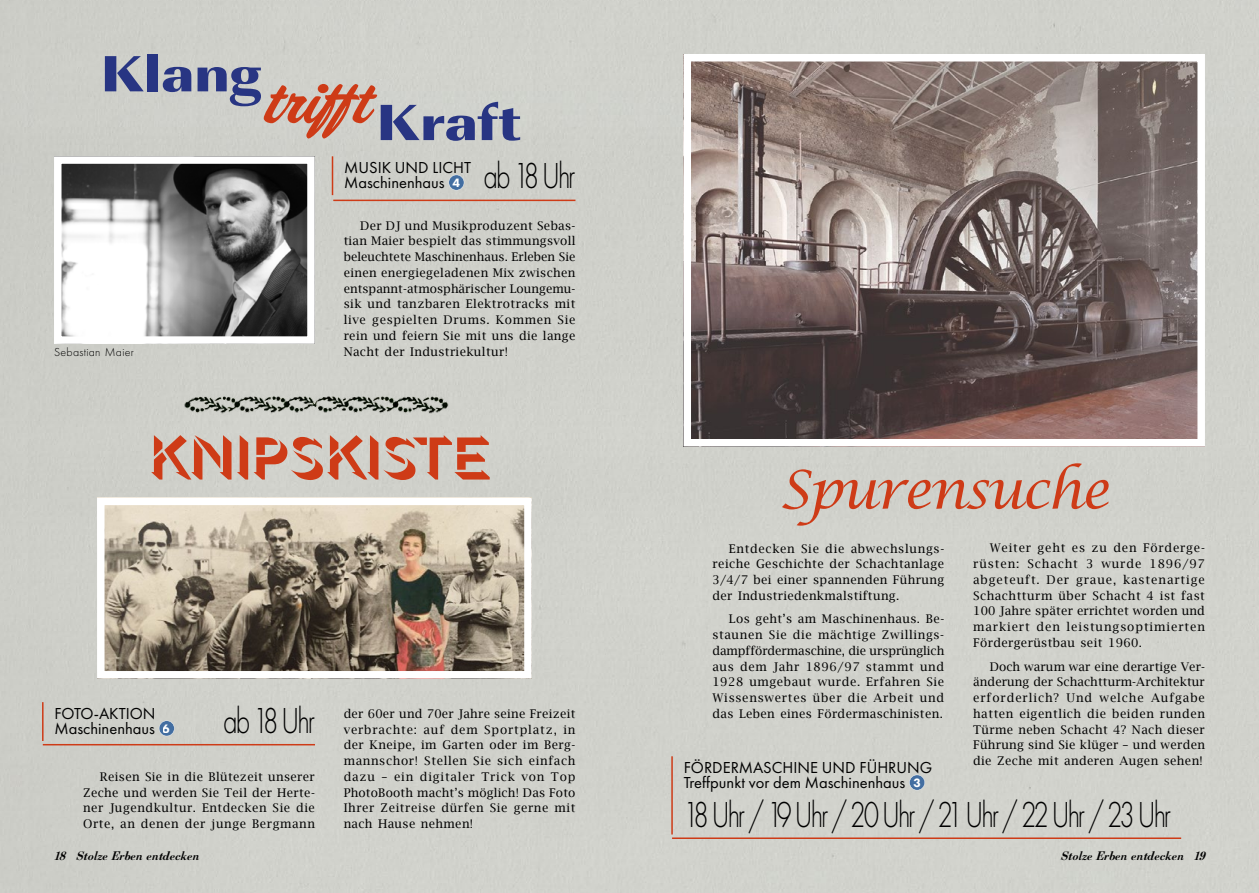
<style>
.page{position:relative;width:1259px;height:893px;background:#d0d1cb}
.page>*{position:absolute;margin:0;border:0;box-sizing:border-box;transform-origin:0 0}
.t1{font:italic 52.8px "Lucida Calligraphy";letter-spacing:-.04em;color:#ce3b17}
.t2{font:52.8px "Imperial URW Ult Bol";color:#283583;scale:1.1 1}
.t3{font:52.8px "Rig Light Extrude";color:#ce3b17;scale:1.1 1}
.t4{font:52.8px "Corner Store JF";color:#ce3b17;scale:1.1 1}
.t5{font:300 37.5px "Futura PT";letter-spacing:-.085em;color:#000;scale:.75 1}
.t6{font:16.5px/15px "Futura PT";color:#000}
.t7{font:12px/15.8px "Lucida Bright";letter-spacing:.03em;color:#000;text-align:justify}
.t8{font:italic 700 12px "Berenis ADF Pro";color:#000}
.t9{font:300 12px "Futura PT";letter-spacing:.025em;color:#000}
.s1{font-weight:800;font-size:12.6px;color:#fff}
</style>
<div class="page">
<hr style="left:332px;top:156px;width:1px;height:39px;background:#ce3b17">
<svg style="left:448px;top:175px;width:16px;height:15px"></svg>
<img style="left:63px;top:165px;width:243px;height:170px">
<div style="left:54px;top:156px;width:261px;height:188px;border:8px solid #fff"></div>
<img style="left:181px;top:395px;width:267px;height:22px">
<hr style="left:42px;top:702px;width:2px;height:39px;background:#ce3b17">
<hr style="left:43px;top:744px;width:272px;height:1px;background:#ce3b17">
<hr style="left:333px;top:200px;width:242px;height:1px;background:#ce3b17">
<svg style="left:159px;top:721px;width:15px;height:15px"></svg>
<img style="left:106px;top:507px;width:417px;height:162px">
<div style="left:97px;top:498px;width:435px;height:180px;border:8px solid #fff"></div>
<hr style="left:671px;top:756px;width:2px;height:78px;background:#ce3b17">
<hr style="left:672px;top:837px;width:509px;height:2px;background:#ce3b17">
<svg style="left:909px;top:775px;width:16px;height:15px"></svg>
<img style="left:692px;top:63px;width:504px;height:374px">
<div style="left:683px;top:54px;width:522px;height:392px;border:8px solid #fff"></div>
<h1 class="t2" style="left:101px;top:42px;width:147px">Klang</h1>
<h1 class="t4" style="left:265px;top:65px;width:99px">trifft</h1>
<h1 class="t2" style="left:376px;top:90px;width:133px">Kraft</h1>
<h2 class="t5" style="left:483px;top:154px;width:124px">ab 18 Uhr</h2>
<h3 class="t6" style="left:344px;top:160px;width:128px">MUSIK UND LICHT<br>Maschinenhaus <span class="s1">4</span></h3>
<p class="t7" style="left:344px;top:217px;width:233px;text-indent:16px">Der DJ und Musikproduzent Sebas&shy;tian Maier bespielt das stimmungsvoll beleuchtete Maschinenhaus. Erleben Sie einen energiegeladenen Mix zwischen entspannt-atmosphärischer Loungemu&shy;sik und tanzbaren Elektrotracks mit live gespielten Drums. Kommen Sie rein und feiern Sie mit uns die lange</p>
<p class="t9" style="left:54px;top:345px;width:82px">Sebastian Maier</p>
<p class="t7" style="left:344px;top:343px;width:166px">Nacht der Industriekultur!</p>
<h1 class="t3" style="left:144px;top:423px;width:311px">KNIPSKISTE</h1>
<h2 class="t5" style="left:223px;top:699px;width:124px">ab 18 Uhr</h2>
<h3 class="t6" style="left:54px;top:706px;width:117px">FOTO-AKTION<br>Maschinenhaus <span class="s1">6</span></h3>
<p class="t7" style="left:344px;top:706px;width:233px">der 60er und 70er Jahre seine Freizeit verbrachte: auf dem Sportplatz, in der Kneipe, im Garten oder im Berg&shy;mannschor! Stellen Sie sich einfach dazu – ein digitaler Trick von Top PhotoBooth macht’s möglich! Das Foto Ihrer Zeitreise dürfen Sie gerne mit nach Hause nehmen!</p>
<p class="t7" style="left:83px;top:769px;width:233px;text-indent:16px">Reisen Sie in die Blütezeit unserer Zeche und werden Sie Teil der Herte&shy;ner Jugendkultur. Entdecken Sie die Orte, an denen der junge Bergmann</p>
<h1 class="t1" style="left:779px;top:458px;width:332px">Spurensuche</h1>
<p class="t7" style="left:712px;top:540px;width:233px;text-indent:16px">Entdecken Sie die abwechslungs&shy;reiche Geschichte der Schachtanlage 3/4/7 bei einer spannenden Führung der Industriedenkmalstiftung.</p>
<p class="t7" style="left:712px;top:611px;width:233px;text-indent:16px">Los geht’s am Maschinenhaus. Be&shy;staunen Sie die mächtige Zwillings&shy;dampffördermaschine, die ursprünglich aus dem Jahr 1896/97 stammt und 1928 umgebaut wurde. Erfahren Sie Wissenswertes über die Arbeit und das Leben eines Fördermaschinisten.</p>
<h3 class="t6" style="left:684px;top:760px;width:250px">FÖRDERMASCHINE UND FÜHRUNG<br>Treffpunkt vor dem Maschinenhaus <span class="s1">3</span></h3>
<p class="t7" style="left:973px;top:540px;width:233px;text-indent:16px">Weiter geht es zu den Förderge&shy;rüsten: Schacht 3 wurde 1896/97 abgeteuft. Der graue, kastenartige Schachtturm über Schacht 4 ist fast 100 Jahre später errichtet worden und markiert den leistungsoptimierten Fördergerüstbau seit 1960.</p>
<p class="t7" style="left:973px;top:658px;width:233px;text-indent:16px">Doch warum war eine derartige Ver&shy;änderung der Schachtturm-Architektur erforderlich? Und welche Aufgabe hatten eigentlich die beiden runden Türme neben Schacht 4? Nach dieser Führung sind Sie klüger – und werden die Zeche mit anderen Augen sehen!</p>
<h2 class="t5" style="left:683px;top:793px;width:651px">18 Uhr / 19 Uhr / 20 Uhr / 21 Uhr / 22 Uhr / 23 Uhr</h2>
<p class="t8" style="left:54px;top:848px;width:146px">18 Stolze Erben entdecken</p>
<p class="t8" style="left:1060px;top:848px;width:146px">Stolze Erben entdecken 19</p>
</div>
